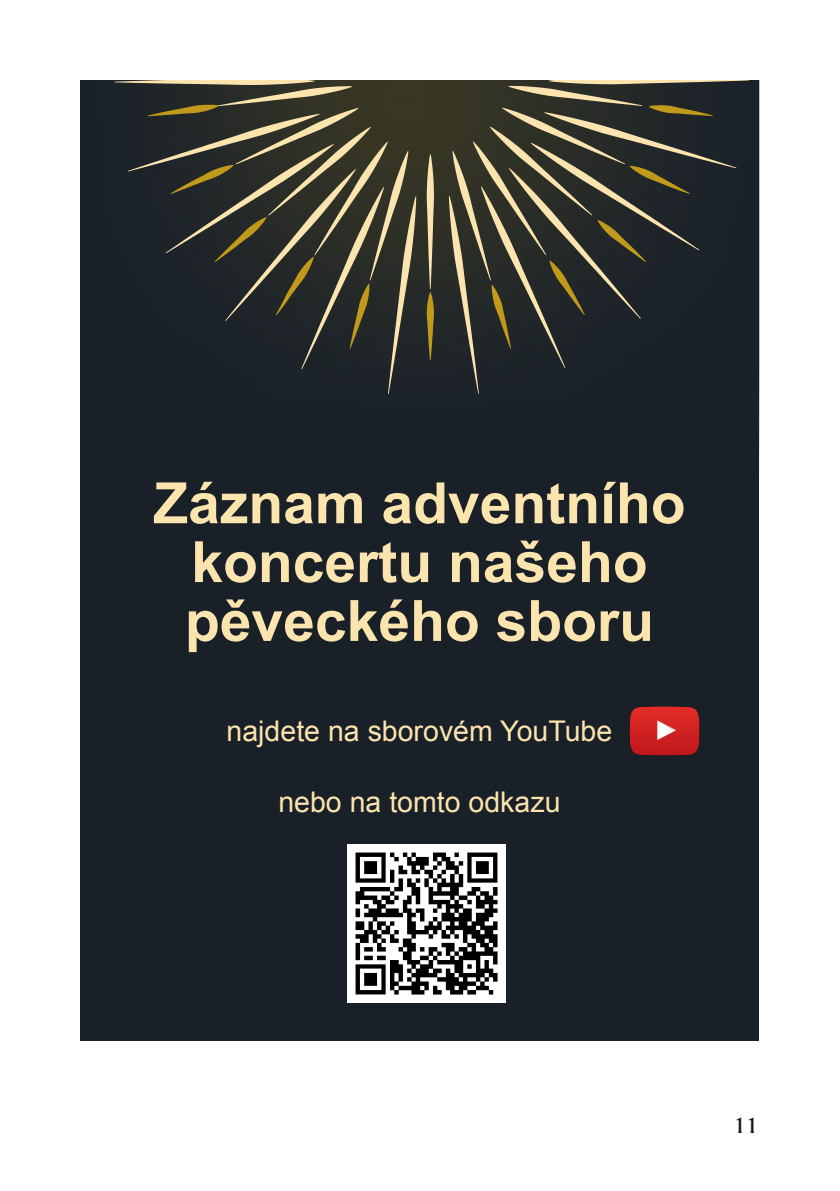
<style>
.page{position:relative;width:840px;height:1191px;background:#fff}
.page>*{position:absolute;margin:0;border:0;box-sizing:border-box;transform-origin:0 0}
.t1{font:700 57px/58.8px "Arial";color:#fce4ae;text-align:center}
.t2{font:28.4px "Arial";color:#fce4ae}
.t3{font:500 20px "Albertus";color:#181715}
</style>
<div class="page">
<div style="left:80px;top:80px;width:678px;height:960px;background:#192027"></div>
<img style="left:347px;top:844px;width:158px;height:158px">
<img style="left:629px;top:706px;width:71px;height:50px">
<img style="left:114px;top:80px;width:635px;height:315px">
<svg style="left:426px;top:154px;width:8px;height:206px"></svg>
<svg style="left:115px;top:80px;width:301px;height:314px"></svg>
<svg style="left:448px;top:80px;width:300px;height:314px"></svg>
<p class="t1" style="left:153px;top:479px;width:533px">Záznam adventního koncertu našeho pěveckého sboru</p>
<p class="t2" style="left:226px;top:720px;width:387px">najdete na sborovém YouTube</p>
<p class="t2" style="left:278px;top:791px;width:283px">nebo na tomto odkazu</p>
<p class="t3" style="left:733px;top:1112px;width:26px">11</p>
</div>
